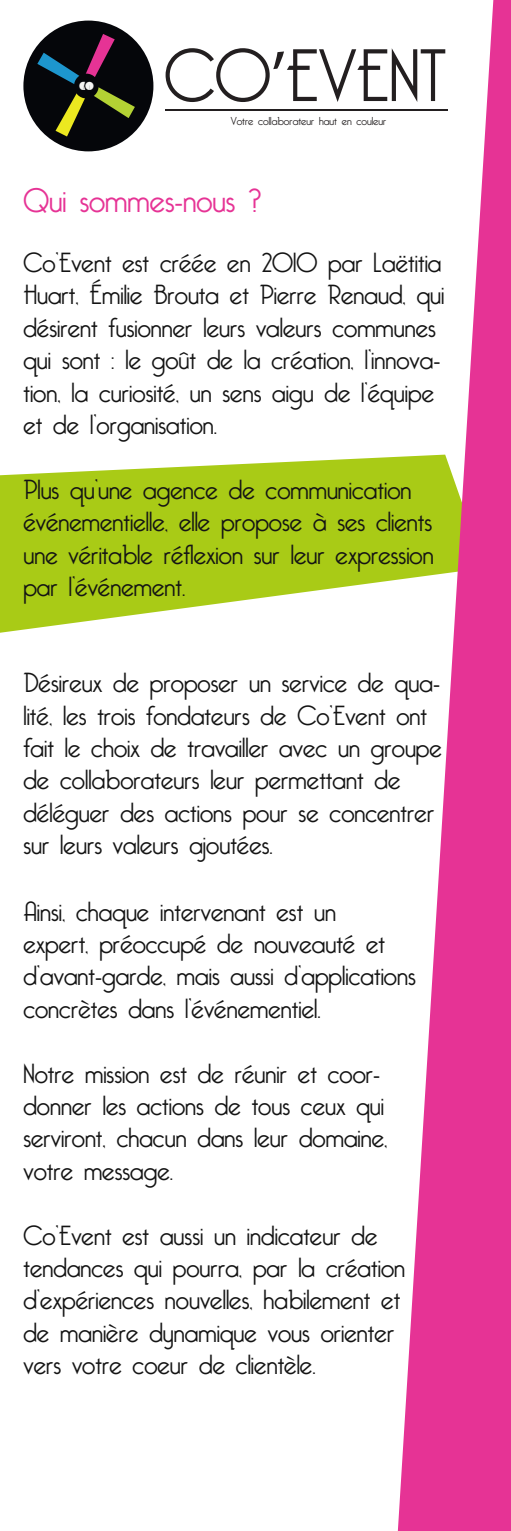
<style>
.page{position:relative;width:511px;height:1531px;background:#fff}
.page>*{position:absolute;margin:0;border:0;box-sizing:border-box;transform-origin:0 0}
.t1{font:300 72.3px "Bellerose";color:#231f20}
.t2{font:300 33px "Bellerose";color:#e63395}
.t3{font:300 27px/32.4px "Bellerose";color:#141414}
.t4{font:300 11.4px "Bellerose";color:#231f20}
.t5{font:10.2px "Ali";color:#f4f4f3}
.s1{font-family:"Myriad Pro";font-weight:400}
</style>
<div class="page">
<hr style="left:165px;top:109px;width:282px;height:1px;background:#231f20">
<div style="left:23px;top:21px;width:130px;height:130px;background:#05060a;border-radius:50%"></div>
<svg style="left:37px;top:34px;width:98px;height:103px"></svg>
<div style="left:74px;top:74px;width:25px;height:24px;background:#05060a;border-radius:50%"></div>
<svg style="left:0;top:456px;width:397px;height:177px;fill:#a9cb16"></svg>
<svg style="left:397px;top:0;width:113px;height:1531px;fill:#e63395"></svg>
<p class="t5" style="left:79px;top:79px;width:16px">CO</p>
<p class="t1" style="left:164px;top:34px;width:283px">CO<span class="s1">’</span>EVENT</p>
<p class="t4" style="left:230px;top:114px;width:157px">Votre collaborateur haut en couleur</p>
<p class="t2" style="left:23px;top:182px;width:239px">Qui sommes-nous ?</p>
<p class="t3" style="left:23px;top:247px;width:422px">Co’Event est créée en 2010 par Laëtitia Huart, Émilie Brouta et Pierre Renaud, qui désirent fusionner leurs valeurs communes qui sont : le goût de la création, l’innova&shy;tion, la curiosité, un sens aigu de l’équipe et de l’organisation.</p>
<p class="t3" style="left:23px;top:474px;width:411px">Plus qu’une agence de communication événementielle, elle propose à ses clients une véritable réflexion sur leur expression par l’événement.</p>
<p class="t3" style="left:23px;top:667px;width:419px">Désireux de proposer un service de qua&shy;lité, les trois fondateurs de Co’Event ont fait le choix de travailler avec un groupe de collaborateurs leur permettant de déléguer des actions pour se concentrer sur leurs valeurs ajoutées.</p>
<p class="t3" style="left:23px;top:896px;width:393px">Ainsi, chaque intervenant est un<br>expert, préoccupé de nouveauté et d’avant-garde, mais aussi d’applications concrètes dans l’événementiel.</p>
<p class="t3" style="left:23px;top:1058px;width:365px">Notre mission est de réunir et coor&shy;donner les actions de tous ceux qui serviront, chacun dans leur domaine, votre message.</p>
<p class="t3" style="left:23px;top:1220px;width:383px">Co’Event est aussi un indicateur de tendances qui pourra, par la création d’expériences nouvelles, habilement et de manière dynamique vous orienter vers votre coeur de clientèle.</p>
</div>
